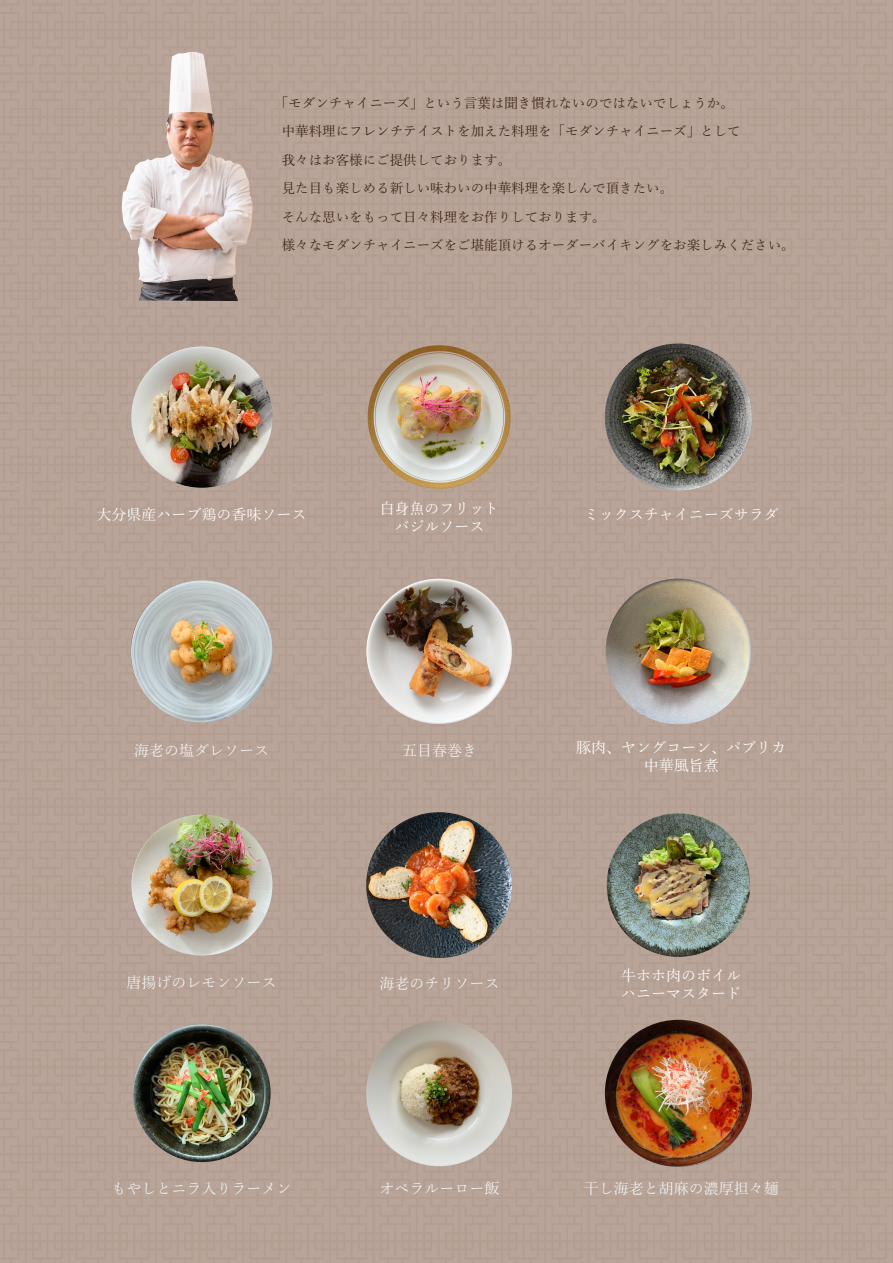
<style>
.page{position:relative;width:893px;height:1263px;background:#b8a498}
.page>*{position:absolute;margin:0;border:0;box-sizing:border-box;transform-origin:0 0}
.t1{font:15px/18px "Yu Mincho";color:#fff;text-align:center}
.t2{font:15px "Yu Mincho";color:#f2f3f4}
.t3{font:14.85px "Yu Mincho";color:#fff}
.t4{font:13.5px/28.5px "Yu Mincho";color:#3a2111}
</style>
<div class="page">
<img style="left:607px;top:813px;width:143px;height:144px;border-radius:72px">
<img style="left:366px;top:1020px;width:146px;height:146px;border-radius:73px">
<img style="left:131px;top:580px;width:142px;height:142px;border-radius:71px">
<img style="left:605px;top:1020px;width:147px;height:147px;border-radius:74px">
<img style="left:366px;top:579px;width:146px;height:145px;border-radius:73px">
<img style="left:131px;top:346px;width:141px;height:142px;border-radius:71px">
<img style="left:131px;top:814px;width:141px;height:141px;border-radius:70px">
<img style="left:133px;top:1025px;width:138px;height:137px;border-radius:69px">
<img style="left:605px;top:343px;width:147px;height:148px;border-radius:74px">
<img style="left:366px;top:812px;width:146px;height:146px;border-radius:73px">
<img style="left:122px;top:52px;width:131px;height:249px">
<img style="left:606px;top:579px;width:145px;height:145px;border-radius:73px">
<img style="left:368px;top:345px;width:143px;height:144px;border-radius:72px">
<p class="t4" style="left:282px;top:87px;width:515px;text-indent:-7px">「モダンチャイニーズ」という言葉は聞き慣れないのではないでしょうか。<br>中華料理にフレンチテイストを加えた料理を「モダンチャイニーズ」として<br>我々はお客様にご提供しております。<br>見た目も楽しめる新しい味わいの中華料理を楽しんで頂きたい。<br>そんな思いをもって日々料理をお作りしております。<br>様々なモダンチャイニーズをご堪能頂けるオーダーバイキングをお楽しみください。</p>
<p class="t3" style="left:380px;top:495px;width:121px">白身魚のフリット</p>
<p class="t1" style="left:395px;top:516px;width:91px">バジルソース</p>
<p class="t1" style="left:97px;top:504px;width:211px">大分県産ハーブ鶏の香味ソース</p>
<p class="t1" style="left:584px;top:504px;width:197px">ミックスチャイニーズサラダ</p>
<p class="t2" style="left:134px;top:737px;width:136px">海老の塩ダレソース</p>
<p class="t2" style="left:402px;top:737px;width:76px">五目春巻き</p>
<p class="t2" style="left:127px;top:968px;width:151px">唐揚げのレモンソース</p>
<p class="t2" style="left:380px;top:969px;width:121px">海老のチリソース</p>
<p class="t1" style="left:576px;top:737px;width:212px">豚肉、ヤングコーン、パプリカ中華風旨煮</p>
<p class="t1" style="left:621px;top:965px;width:121px;text-align:left">牛ホホ肉のボイルハニーマスタード</p>
<p class="t2" style="left:112px;top:1174px;width:181px">もやしとニラ入りラーメン</p>
<p class="t2" style="left:380px;top:1174px;width:121px">オペラルーロー飯</p>
<p class="t2" style="left:584px;top:1174px;width:197px">干し海老と胡麻の濃厚担々麺</p>
</div>
